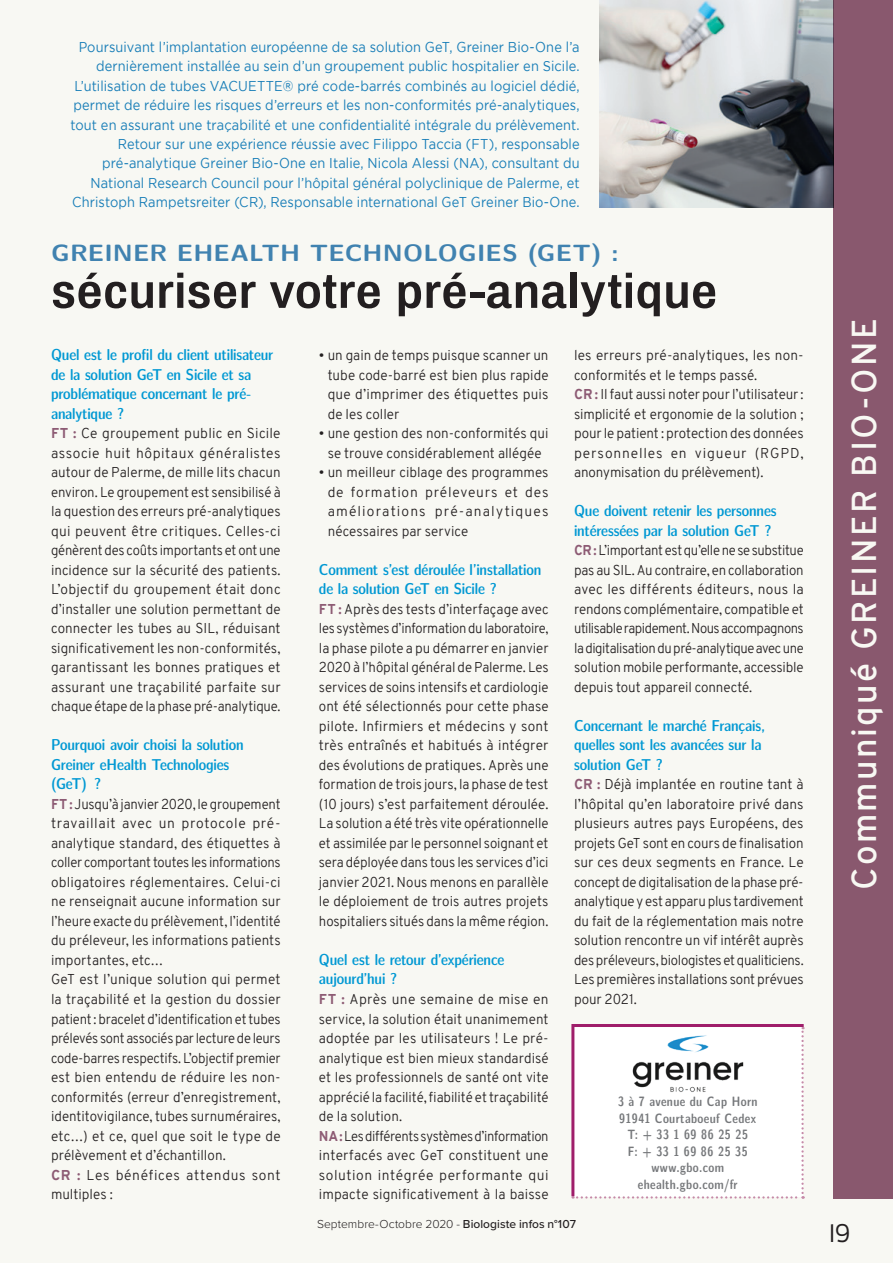
<style>
.page{position:relative;width:893px;height:1263px;background:#f8f8f3}
.page>*{position:absolute;margin:0;border:0;box-sizing:border-box;transform-origin:0 0}
.TEXTE{font:600 48.6px "Archivo Narrow";letter-spacing:.005em;color:#231f20;scale:1.18 1}
.t1{font:34.5px "Overpass";letter-spacing:.065em;color:#fff}
.t2{font:500 25.5px "Enzo OT";color:#231f20}
.TEXTE-2{font:700 23.55px "LM Sans 10";letter-spacing:.005em;color:#4082b0;scale:1.07 1}
.INTER{font:15.75px/19.5px "LM Sans Demi Cond 10";letter-spacing:-.01em;color:#0098d3}
.TEXTE-3{font:300 14.25px/19.5px "Overpass";letter-spacing:.005em;color:#231f20;text-align:justify;scale:.95 1}
.TEXTE-4{font:300 14.25px/19.5px "Overpass";letter-spacing:.005em;color:#231f20;text-align:justify;scale:.96 1}
.TEXTE-5{font:300 14.25px/19.5px "Overpass";letter-spacing:.005em;color:#231f20;text-align:justify}
.CHAPO_DROITE{font:14.25px/19.5px "Gotham";letter-spacing:.01em;color:#177db7;text-align:right;scale:.9 1}
.TEXTE-6{font:300 14.25px/19.5px "Overpass";letter-spacing:.005em;color:#231f20;text-align:justify;scale:.93 1}
.TEXTE-7{font:300 14.25px/19.5px "Overpass";letter-spacing:.005em;color:#231f20;text-align:justify;scale:.92 1}
.TEXTE-8{font:300 14.25px/19.5px "Overpass";letter-spacing:.045em;color:#231f20}
.SIGNATURE{font:700 13.5px/16.5px "LM Sans 10";letter-spacing:.035em;color:#76787b;scale:.8 1}
.SIGNATURE-2{font:700 13.5px/16.5px "LM Sans 10";letter-spacing:.055em;color:#76787b;scale:.8 1}
.t3{font:300 12px "Proxima Nova";letter-spacing:.005em;color:#231f20}
.s1{font-weight:700;color:#8d5b74}
.s2{font-weight:500}
</style>
<div class="page">
<div style="left:573px;top:1027px;width:231px;height:171px;background:#fff"></div>
<hr style="left:571px;top:1024px;width:233px;height:3px;background:#9f1e6a">
<hr style="left:571px;top:1027px;width:3px;height:169px;background:#9f1e6a">
<img style="left:630px;top:1034px;width:115px;height:59px">
<img style="left:600px;top:0;width:233px;height:207px">
<div style="left:833px;top:0;width:60px;height:1199px;background:#8d5b74"></div>
<p class="CHAPO_DROITE" style="left:71px;top:37px;width:567px">Poursuivant l’implantation européenne de sa solution GeT, Greiner Bio-One l’a dernièrement installée au sein d’un groupement public hospitalier en Sicile.<br>L’utilisation de tubes VACUETTE® pré code-barrés combinés au logiciel dédié, permet de réduire les risques d’erreurs et les non-conformités pré-analytiques, tout en assurant une traçabilité et une confidentialité intégrale du prélèvement.</p>
<p class="CHAPO_DROITE" style="left:72px;top:134px;width:565px">Retour sur une expérience réussie avec Filippo Taccia (FT), responsable pré-analytique Greiner Bio-One en Italie, Nicola Alessi (NA), consultant du National Research Council pour l’hôpital général polyclinique de Palerme, et Christoph Rampetsreiter (CR), Responsable international GeT Greiner Bio-One.</p>
<p class="TEXTE-2" style="left:51px;top:234px;width:532px">GREINER EHEALTH TECHNOLOGIES (GET) :</p>
<p class="TEXTE" style="left:51px;top:261px;width:566px">sécuriser votre pré-analytique</p>
<p class="INTER" style="left:51px;top:344px;width:224px">Quel est le profil du client utilisateur de la solution GeT en Sicile et sa problématique concernant le pré&shy;analytique ?</p>
<p class="TEXTE-5" style="left:51px;top:424px;width:231px"><span class="s1">FT :</span> Ce groupement public en Sicile associe huit hôpitaux généralistes autour de Palerme, de mille lits chacun environ. Le groupement est sensibilisé à la question des erreurs pré-analytiques qui peuvent être critiques. Celles-ci génèrent des coûts importants et ont une incidence sur la sécurité des patients.<br>L’objectif du groupement était donc d’installer une solution permettant de connecter les tubes au SIL, réduisant significativement les non-conformités, garantissant les bonnes pratiques et assurant une traçabilité parfaite sur chaque étape de la phase pré-analytique.</p>
<p class="INTER" style="left:51px;top:734px;width:194px">Pourquoi avoir choisi la solution<br>Greiner eHealth Technologies (GeT) ?</p>
<p class="TEXTE-6" style="left:51px;top:794px;width:248px"><span class="s1">FT :</span> Jusqu’à janvier 2020, le groupement travaillait avec un protocole pré&shy;analytique standard, des étiquettes à coller comportant toutes les informations obligatoires réglementaires. Celui-ci ne renseignait aucune information sur l’heure exacte du prélèvement, l’identité du préleveur, les informations patients importantes, etc…</p>
<p class="TEXTE-4" style="left:51px;top:970px;width:241px">GeT est l’unique solution qui permet la traçabilité et la gestion du dossier patient : bracelet d’identification et tubes prélevés sont associés par lecture de leurs code-barres respectifs. L’objectif premier est bien entendu de réduire les non&shy;conformités (erreur d’enregistrement, identitovigilance, tubes surnuméraires, etc…) et ce, quel que soit le type de prélèvement et d’échantillon.</p>
<p class="TEXTE-8" style="left:51px;top:1165px;width:231px"><span class="s1">CR :</span> Les bénéfices attendus sont multiples :</p>
<p class="TEXTE-3" style="left:328px;top:346px;width:234px;text-indent:-9px">• un gain de temps puisque scanner un tube code-barré est bien plus rapide que d’imprimer des étiquettes puis de les coller</p>
<p class="TEXTE-3" style="left:319px;top:424px;width:243px;text-align:center">• une gestion des non-conformités qui se trouve considérablement allégée</p>
<p class="TEXTE-3" style="left:328px;top:463px;width:234px;text-indent:-9px">• un meilleur ciblage des programmes de formation préleveurs et des améliorations pré-analytiques nécessaires par service</p>
<p class="INTER" style="left:319px;top:558px;width:224px">Comment s’est déroulée l’installation de la solution GeT en Sicile ?</p>
<p class="TEXTE-3" style="left:319px;top:599px;width:243px"><span class="s1">FT :</span> Après des tests d’interfaçage avec les systèmes d’information du laboratoire, la phase pilote a pu démarrer en janvier 2020 à l’hôpital général de Palerme. Les services de soins intensifs et cardiologie ont été sélectionnés pour cette phase pilote. Infirmiers et médecins y sont très entraînés et habitués à intégrer des évolutions de pratiques. Après une formation de trois jours, la phase de test (10 jours) s’est parfaitement déroulée.<br>La solution a été très vite opérationnelle et assimilée par le personnel soignant et sera déployée dans tous les services d’ici janvier 2021. Nous menons en parallèle le déploiement de trois autres projets hospitaliers situés dans la même région.</p>
<p class="INTER" style="left:319px;top:948px;width:187px">Quel est le retour d’expérience aujourd’hui ?</p>
<p class="TEXTE-5" style="left:319px;top:989px;width:231px"><span class="s1">FT :</span> Après une semaine de mise en service, la solution était unanimement adoptée par les utilisateurs ! Le pré&shy;analytique est bien mieux standardisé et les professionnels de santé ont vite apprécié la facilité, fiabilité et traçabilité de la solution.</p>
<p class="TEXTE-7" style="left:319px;top:1126px;width:251px"><span class="s1">NA :</span> Les différents systèmes d’information interfacés avec GeT constituent une solution intégrée performante qui impacte significativement à la baisse</p>
<p class="TEXTE-4" style="left:574px;top:346px;width:241px">les erreurs pré-analytiques, les non&shy;conformités et le temps passé.</p>
<p class="TEXTE-3" style="left:574px;top:385px;width:243px"><span class="s1">CR :</span> Il faut aussi noter pour l’utilisateur : simplicité et ergonomie de la solution ; pour le patient : protection des données personnelles en vigueur (RGPD, anonymisation du prélèvement).</p>
<p class="INTER" style="left:574px;top:500px;width:204px">Que doivent retenir les personnes intéressées par la solution GeT ?</p>
<p class="TEXTE-6" style="left:574px;top:541px;width:248px"><span class="s1">CR :</span> L’important est qu’elle ne se substitue pas au SIL. Au contraire, en collaboration avec les différents éditeurs, nous la rendons complémentaire, compatible et utilisable rapidement. Nous accompagnons la digitalisation du pré-analytique avec une solution mobile performante, accessible depuis tout appareil connecté.</p>
<p class="INTER" style="left:574px;top:714px;width:193px">Concernant le marché Français, quelles sont les avancées sur la solution GeT ?</p>
<p class="TEXTE-4" style="left:574px;top:775px;width:241px"><span class="s1">CR :</span> Déjà implantée en routine tant à l’hôpital qu’en laboratoire privé dans plusieurs autres pays Européens, des projets GeT sont en cours de finalisation sur ces deux segments en France. Le concept de digitalisation de la phase pré&shy;analytique y est apparu plus tardivement du fait de la réglementation mais notre solution rencontre un vif intérêt auprès des préleveurs, biologistes et qualiticiens.<br>Les premières installations sont prévues pour 2021.</p>
<p class="SIGNATURE" style="left:618px;top:1092px;width:176px">3 à 7 avenue du Cap Horn<br>91941 Courtaboeuf Cedex</p>
<p class="SIGNATURE-2" style="left:628px;top:1125px;width:152px">T: + 33 1 69 86 25 25<br>F: + 33 1 69 86 25 35</p>
<p class="SIGNATURE" style="left:651px;top:1158px;width:92px">www.gbo.com</p>
<p class="SIGNATURE" style="left:638px;top:1175px;width:126px">ehealth.gbo.com/fr</p>
<h2 class="t1" style="left:843px;top:890px;width:573px;rotate:-90deg">Communiqué GREINER BIO-ONE</h2>
<p class="t3" style="left:317px;top:1215px;width:260px">Septembre-Octobre 2020 - <span class="s2">Biologiste infos n°107</span></p>
<h3 class="t2" style="left:829px;top:1218px;width:23px">19</h3>
</div>
